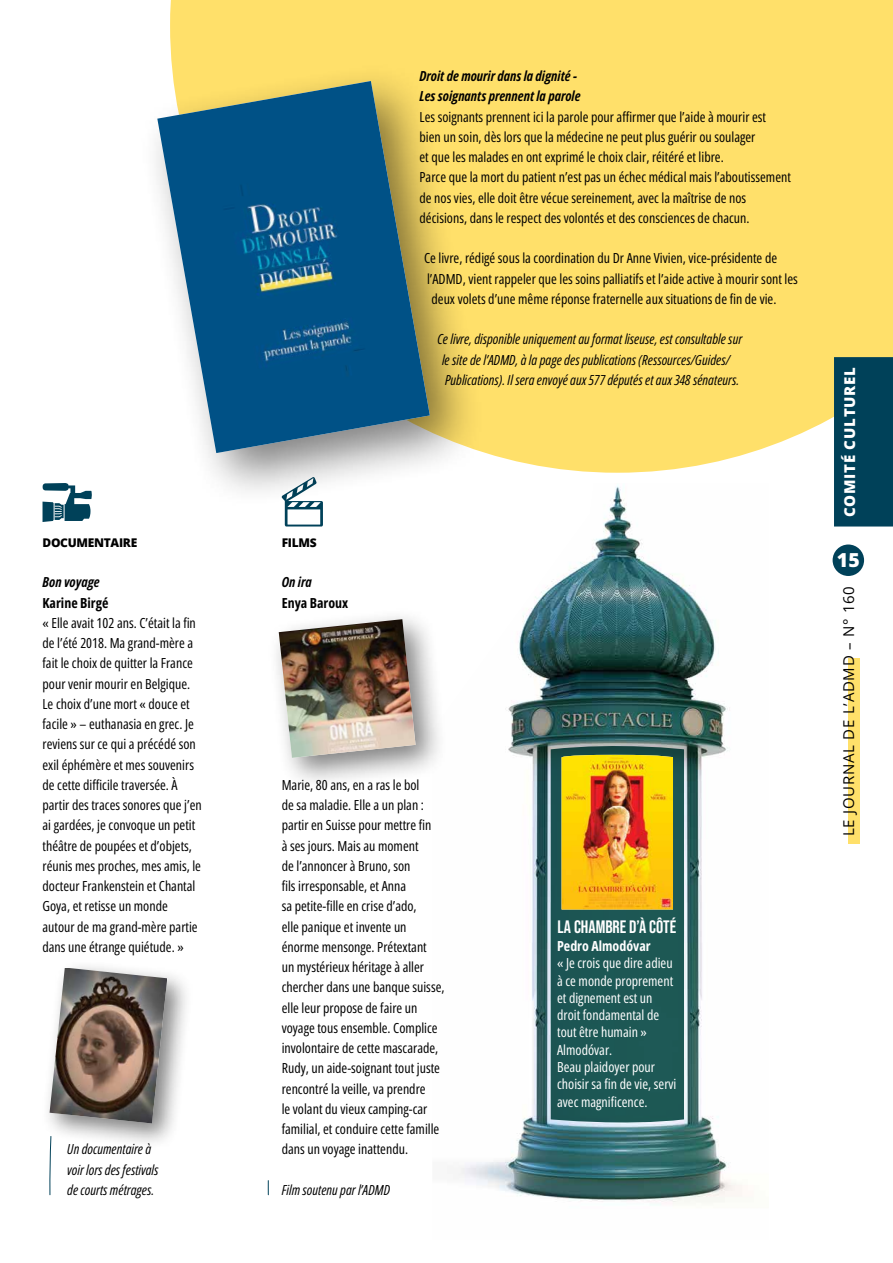
<style>
.page{position:relative;width:893px;height:1263px;background:#fff}
.page>*{position:absolute;margin:0;border:0;box-sizing:border-box;transform-origin:0 0}
.t1{font:800 19.35px "Open Sans";color:#fff}
.Texte_courant_Fer{font:18px "Bebas Neue";color:#fff}
.t2{font:15px "Open Sans";letter-spacing:.05em;color:#000}
.t3{font:800 15px "Open Sans";letter-spacing:.05em;color:#fff}
.Texte_courant_Fer-2{font:13.95px/20.2px "Open Sans Condensed";color:#000}
.Texte_courant_Fer-3{font:italic 13.95px/20.2px "Open Sans Condensed";color:#000;text-align:center}
.Texte_courant_Fer-4{font:13.95px/17.2px "Open Sans Condensed";color:#fff}
.Texte_courant_Fer-5{font:italic 700 13.95px/20.2px "Open Sans Condensed";color:#000}
.Texte_courant_Fer-6{font:700 13.95px "Open Sans Condensed";color:#000}
.Texte_courant_Fer-7{font:700 13.95px "Open Sans Condensed";color:#fff}
.Intertitre_2{font:800 12px "Open Sans";letter-spacing:-.025em;color:#000}
</style>
<div class="page">
<div style="left:170px;top:0;width:723px;height:473px;background:#ffe06a"></div>
<img style="left:458px;top:485px;width:284px;height:720px">
<svg style="left:284px;top:510px;width:39px;height:16px"></svg>
<div style="left:267px;top:608px;width:181px;height:182px;background:#000;opacity:.5"></div>
<img style="left:279px;top:619px;width:137px;height:139px">
<img style="left:562px;top:755px;width:111px;height:154px">
<div style="left:138px;top:61px;width:348px;height:449px;background:#000;opacity:.5"></div>
<img style="left:157px;top:81px;width:273px;height:372px">
<svg style="left:43px;top:483px;width:49px;height:39px"></svg>
<div style="left:41px;top:958px;width:152px;height:192px;background:#000;opacity:.5"></div>
<img style="left:50px;top:967px;width:117px;height:156px">
<svg style="left:49px;top:1135px;width:3px;height:60px"></svg>
<svg style="left:268px;top:1180px;width:1px;height:15px"></svg>
<div style="left:848px;top:658px;width:12px;height:186px;background:#ffe06a"></div>
<div style="left:833px;top:544px;width:31px;height:32px;background:#004159;border-radius:50%"></div>
<div style="left:834px;top:357px;width:59px;height:169px;background:#004159"></div>
<p class="Intertitre_2" style="left:43px;top:533px;width:96px">DOCUMENTAIRE</p>
<p class="Texte_courant_Fer-5" style="left:43px;top:572px;width:59px">Bon voyage</p>
<p class="Texte_courant_Fer-6" style="left:43px;top:592px;width:68px">Karine Birgé</p>
<p class="Texte_courant_Fer-2" style="left:43px;top:612px;width:161px">« Elle avait 102 ans. C’était la fin de l’été 2018. Ma grand-mère a fait le choix de quitter la France pour venir mourir en Belgique.<br>Le choix d’une mort « douce et facile » – euthanasia en grec. Je reviens sur ce qui a précédé son exil éphémère et mes souvenirs de cette difficile traversée. À partir des traces sonores que j’en ai gardées, je convoque un petit théâtre de poupées et d’objets, réunis mes proches, mes amis, le docteur Frankenstein et Chantal<br>Goya, et retisse un monde autour de ma grand-mère partie dans une étrange quiétude. »</p>
<p class="Texte_courant_Fer-3" style="left:67px;top:1139px;width:93px;text-align:left">Un documentaire à voir lors des festivals de courts métrages.</p>
<p class="Intertitre_2" style="left:282px;top:533px;width:36px">FILMS</p>
<p class="Texte_courant_Fer-5" style="left:282px;top:572px;width:32px">On ira</p>
<p class="Texte_courant_Fer-6" style="left:282px;top:592px;width:68px">Enya Baroux</p>
<p class="Texte_courant_Fer-5" style="left:419px;top:66px;width:163px">Droit de mourir dans la dignité -<br>Les soignants prennent la parole</p>
<p class="Texte_courant_Fer-2" style="left:419px;top:106px;width:348px">Les soignants prennent ici la parole pour affirmer que l’aide à mourir est bien un soin, dès lors que la médecine ne peut plus guérir ou soulager et que les malades en ont exprimé le choix clair, réitéré et libre.</p>
<p class="Texte_courant_Fer-2" style="left:419px;top:167px;width:373px">Parce que la mort du patient n’est pas un échec médical mais l’aboutissement de nos vies, elle doit être vécue sereinement, avec la maîtrise de nos décisions, dans le respect des volontés et des consciences de chacun.</p>
<p class="Texte_courant_Fer-2" style="left:424px;top:248px;width:355px">Ce livre, rédigé sous la coordination du Dr Anne Vivien, vice-présidente de</p>
<p class="Texte_courant_Fer-2" style="left:427px;top:268px;width:372px">l’ADMD, vient rappeler que les soins palliatifs et l’aide active à mourir sont les</p>
<p class="Texte_courant_Fer-2" style="left:431px;top:288px;width:346px">deux volets d’une même réponse fraternelle aux situations de fin de vie.</p>
<p class="Texte_courant_Fer-3" style="left:437px;top:329px;width:306px">Ce livre, disponible uniquement au format liseuse, est consultable sur le site de l’ADMD, à la page des publications (Ressources/Guides/<br>Publications). Il sera envoyé aux 577 députés et aux 348 sénateurs.</p>
<p class="Texte_courant_Fer-2" style="left:282px;top:774px;width:164px">Marie, 80 ans, en a ras le bol<br>de sa maladie. Elle a un plan : partir en Suisse pour mettre fin<br>à ses jours. Mais au moment<br>de l’annoncer à Bruno, son<br>fils irresponsable, et Anna<br>sa petite-fille en crise d’ado,<br>elle panique et invente un énorme mensonge. Prétextant<br>un mystérieux héritage à aller chercher dans une banque suisse, elle leur propose de faire un voyage tous ensemble. Complice involontaire de cette mascarade,<br>Rudy, un aide-soignant tout juste rencontré la veille, va prendre<br>le volant du vieux camping-car familial, et conduire cette famille dans un voyage inattendu.</p>
<p class="Texte_courant_Fer-3" style="left:282px;top:1179px;width:110px">Film soutenu par l’ADMD</p>
<p class="Texte_courant_Fer" style="left:558px;top:917px;width:120px">LA CHAMBRE D’À CÔTÉ</p>
<p class="Texte_courant_Fer-7" style="left:557px;top:936px;width:95px">Pedro Almodóvar</p>
<p class="Texte_courant_Fer-4" style="left:557px;top:954px;width:118px">« Je crois que dire adieu à ce monde proprement et dignement est un droit fondamental de tout être humain »<br>Almodóvar.</p>
<p class="Texte_courant_Fer-4" style="left:557px;top:1058px;width:121px;line-height:17.7px">Beau plaidoyer pour choisir sa fin de vie, servi avec magnificence.</p>
<p class="t3" style="left:838px;top:517px;width:152px;rotate:-90deg">COMITÉ CULTUREL</p>
<h1 class="t1" style="left:837px;top:545px;width:24px">15</h1>
<p class="t2" style="left:838px;top:836px;width:252px;rotate:-90deg">LE JOURNAL DE L’ADMD – N° 160</p>
</div>
